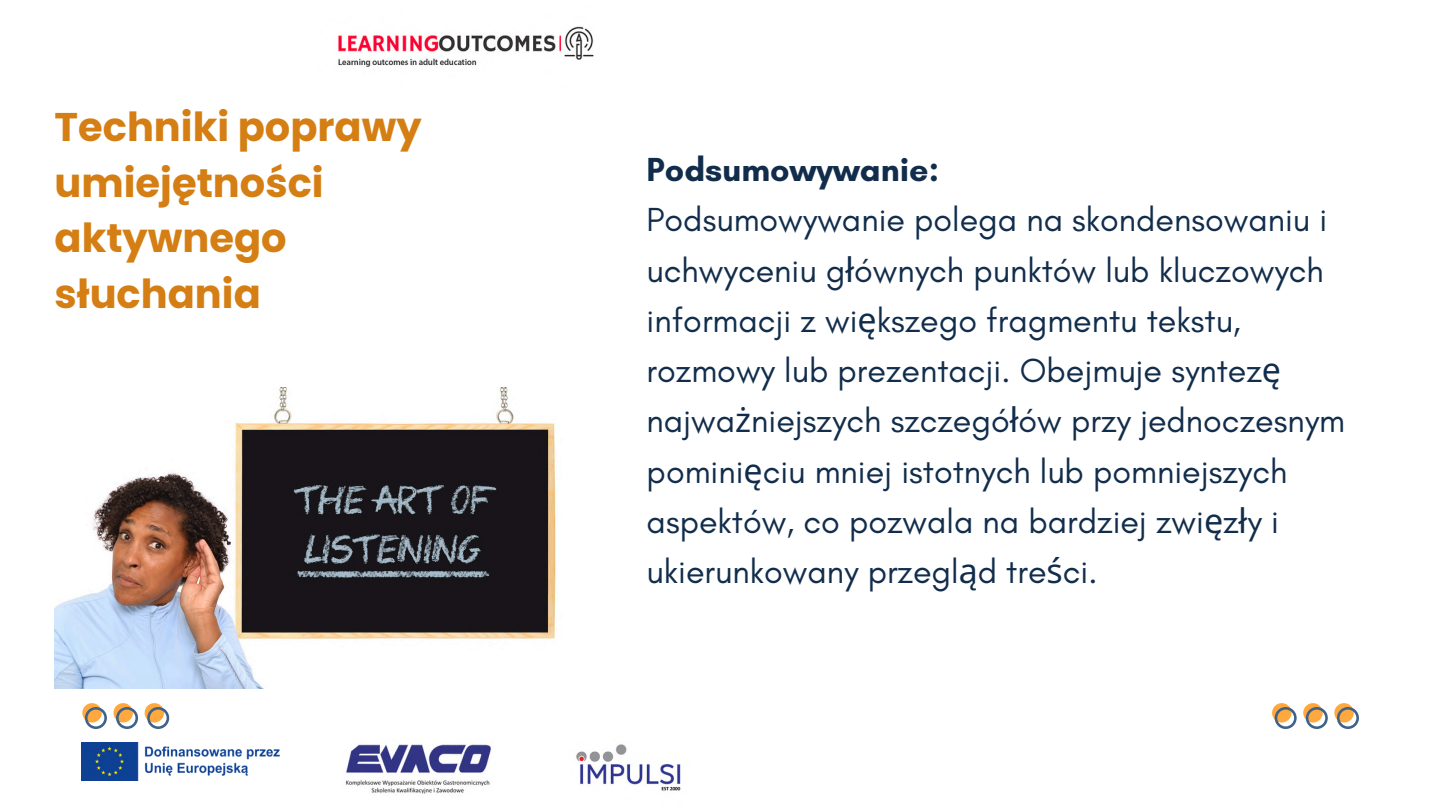
<style>
.page{position:relative;width:1440px;height:810px;background:#fff}
.page>*{position:absolute;margin:0;border:0;box-sizing:border-box;transform-origin:0 0}
.t1{font:700 40px/55.5px "Poppins";color:#d47e13}
.t2{font:34px/50.2px "Glacial Indifference";color:#112d4b}
.t3{font:700 34px "Glacial Indifference";color:#112d4b}
.s1{font-family:"Noto Sans"}
</style>
<div class="page">
<svg style="left:1272px;top:703px;width:25px;height:26px"></svg>
<svg style="left:1303px;top:703px;width:25px;height:26px"></svg>
<svg style="left:1334px;top:703px;width:25px;height:26px"></svg>
<img style="left:55px;top:387px;width:501px;height:301px">
<svg style="left:82px;top:703px;width:25px;height:26px"></svg>
<svg style="left:113px;top:703px;width:25px;height:26px"></svg>
<svg style="left:145px;top:703px;width:24px;height:26px"></svg>
<img style="left:345px;top:744px;width:146px;height:50px">
<img style="left:576px;top:744px;width:105px;height:47px">
<img style="left:338px;top:26px;width:256px;height:41px">
<img style="left:82px;top:743px;width:197px;height:37px">
<p class="t1" style="left:55px;top:100px;width:369px">Techniki poprawy umiejętności aktywnego słuchania</p>
<p class="t3" style="left:647px;top:149px;width:294px">Podsumowywanie:</p>
<p class="t2" style="left:647px;top:194px;width:700px">Podsumowywanie polega na skondensowaniu i uchwyceniu g<span class="s1">ł</span>ównych punktów lub kluczowych informacji z wi<span class="s1">ę</span>kszego fragmentu tekstu, rozmowy lub prezentacji. Obejmuje syntez<span class="s1">ę </span>najwa<span class="s1">ż</span>niejszych szczegó<span class="s1">ł</span>ów przy jednoczesnym pomini<span class="s1">ę</span>ciu mniej istotnych lub pomniejszych aspektów, co pozwala na bardziej zwi<span class="s1">ę</span>z<span class="s1">ł</span>y i ukierunkowany przegl<span class="s1">ą</span>d tre<span class="s1">ś</span>ci.</p>
</div>
